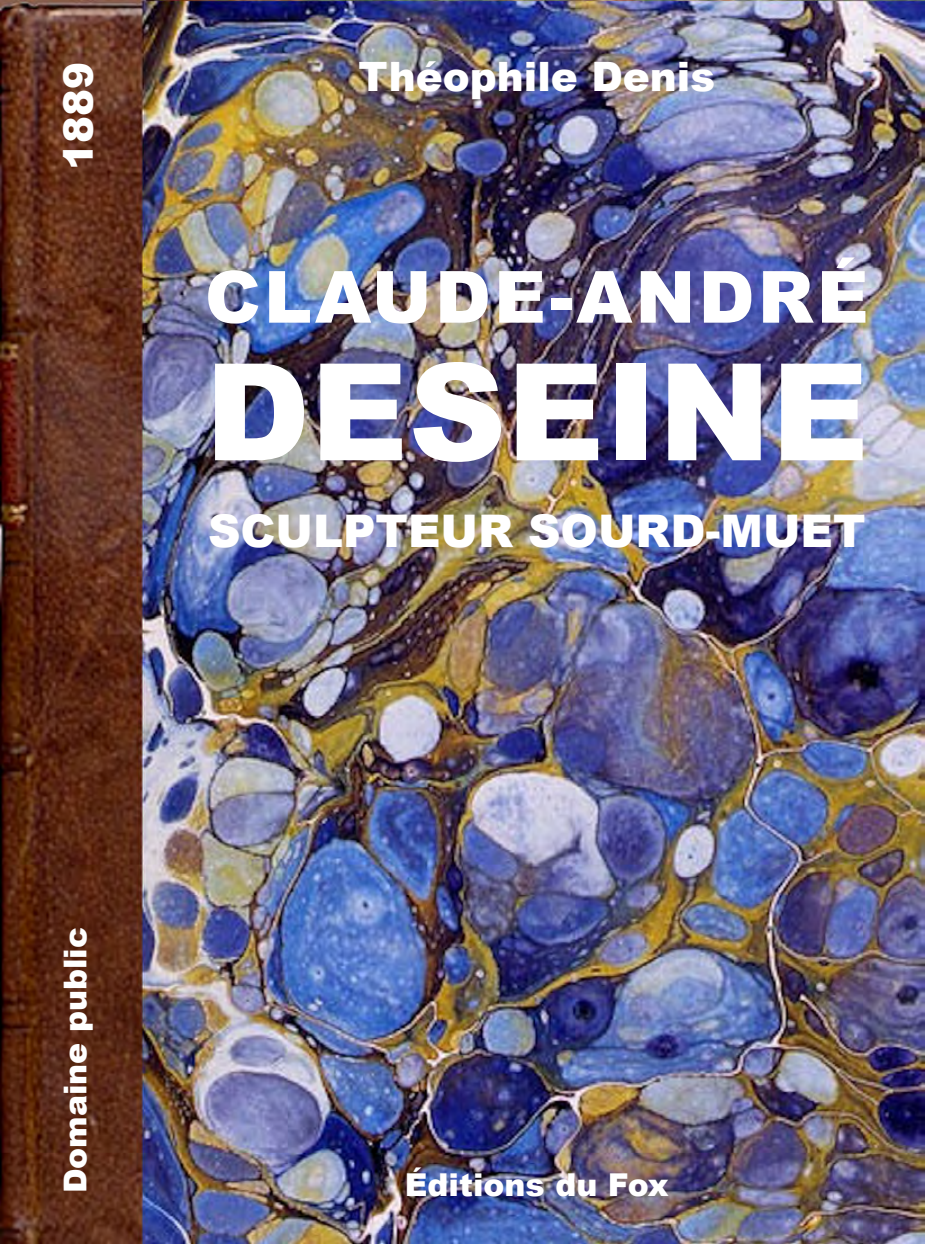
<style>
.page{position:relative;width:925px;height:1244px;background:#fff}
.page>*{position:absolute;margin:0;border:0;box-sizing:border-box;transform-origin:0 0}
.t1{font:900 135px "Arial";letter-spacing:.005em;color:#fff}
.t2{font:900 72px "Arial";letter-spacing:.045em;color:#fff}
.t3{font:900 45px "Arial";color:#fff}
.t4{font:900 40.5px "Arial";color:#fff}
.t5{font:900 31.5px "Arial";color:#fff}
</style>
<div class="page">
<img style="left:0;top:0;width:925px;height:1243px">
<p class="t4" style="left:49px;top:170px;width:110px;rotate:-90deg">1889</p>
<p class="t4" style="left:358px;top:48px;width:358px">Théophile Denis</p>
<h2 class="t2" style="left:205px;top:245px;width:665px">Claud e-AnDré</h2>
<h1 class="t1" style="left:205px;top:314px;width:665px">Deseine</h1>
<h3 class="t3" style="left:208px;top:498px;width:659px">SCULPTEUR SOURD-MUET</h3>
<p class="t5" style="left:52px;top:1193px;width:268px;rotate:-90deg">Domaine public</p>
<p class="t5" style="left:405px;top:1162px;width:265px">éditions du Fox</p>
</div>
